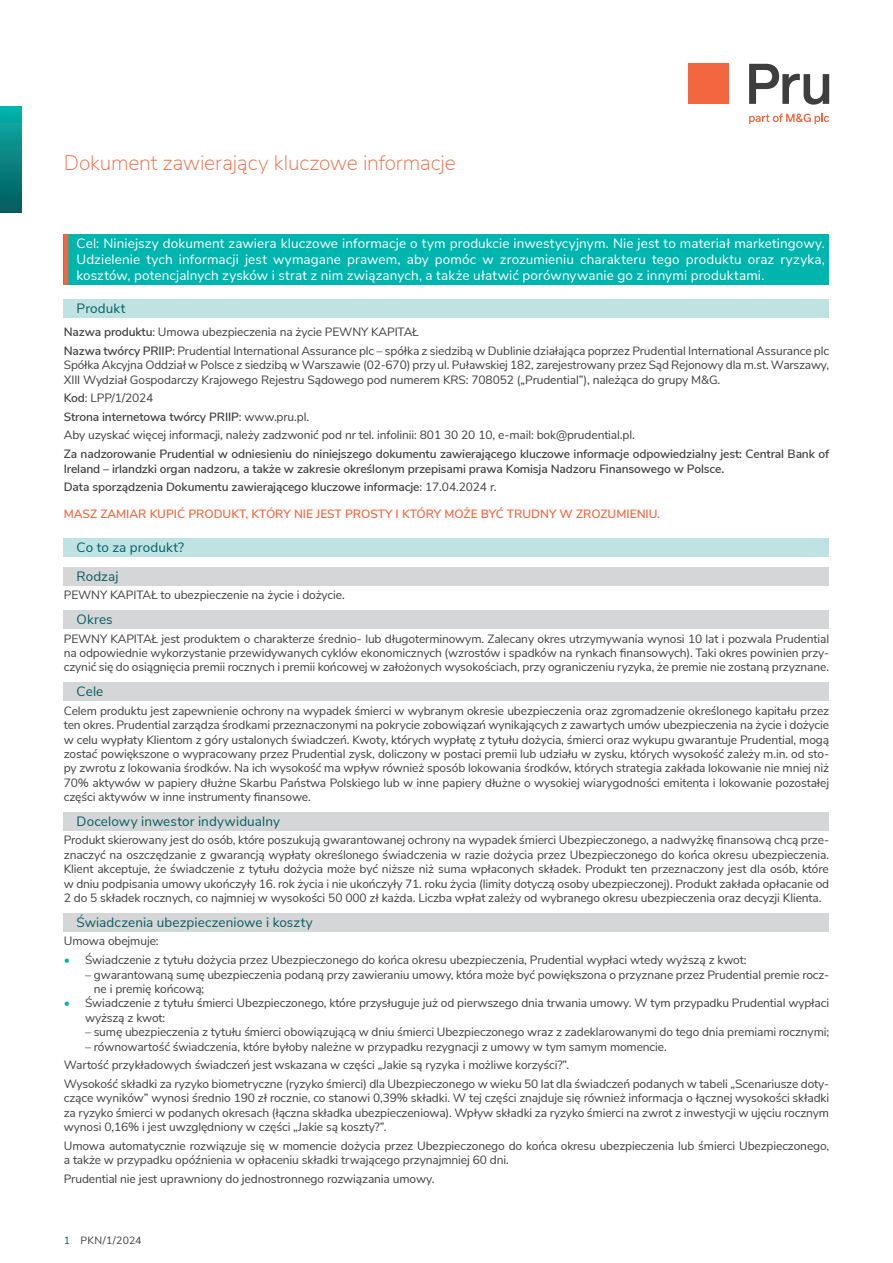
<style>
.page{position:relative;width:893px;height:1263px;background:#fff}
.page>*{position:absolute;margin:0;border:0;box-sizing:border-box;transform-origin:0 0}
.t1{font:200 21px "Nunito Sans";letter-spacing:-.01em;color:#f26640}
.rozdział_KID{font:13.5px/16.2px "Nunito Sans";letter-spacing:.01em;color:#fff;text-align:justify}
.podpunkt_KID{font:13.5px "Nunito Sans";letter-spacing:.01em;color:#065c5f}
.podrozdział_KID{font:13.5px "Nunito Sans";letter-spacing:.01em;color:#065c5f}
.tekst__8pt_KID{font:12px/14.4px "Nunito Sans";letter-spacing:-.01em;color:#3e3e3f;text-align:justify}
.tekst__8pt_KID-2{font:600 12px/14.4px "Nunito Sans";letter-spacing:-.01em;color:#3e3e3f}
.tekst__8pt_KID-3{font:600 12px "Nunito Sans";color:#f26640}
.t2{font:10.5px "Nunito Sans";letter-spacing:.01em;color:#3e3e3f}
.s1{font-weight:600}
.s2{font-weight:400}
.s3{color:#00b5ae}
.s4{color:#065c5f}
</style>
<div class="page">
<div style="left:64px;top:234px;width:765px;height:51px;background:#00b5ae"></div>
<hr style="left:64px;top:234px;width:4px;height:51px;background:#f26640">
<div style="left:64px;top:299px;width:765px;height:19px;background:#bee3e2"></div>
<div style="left:64px;top:538px;width:765px;height:18px;background:#bee3e2"></div>
<div style="left:64px;top:567px;width:765px;height:18px;background:#d5d6d8"></div>
<div style="left:64px;top:610px;width:765px;height:19px;background:#d5d6d8"></div>
<div style="left:64px;top:682px;width:765px;height:19px;background:#d5d6d8"></div>
<div style="left:64px;top:812px;width:765px;height:18px;background:#d5d6d8"></div>
<div style="left:64px;top:913px;width:765px;height:18px;background:#d5d6d8"></div>
<div style="left:0;top:106px;width:21px;height:107px;background:linear-gradient(to bottom,#08b3ad,#05595d)"></div>
<svg style="left:749px;top:64px;width:80px;height:41px"></svg>
<div style="left:689px;top:64px;width:40px;height:40px;background:#f26640"></div>
<svg style="left:749px;top:114px;width:80px;height:10px"></svg>
<p class="t1" style="left:64px;top:148px;width:393px">Dokument zawierający kluczowe informacje</p>
<p class="rozdział_KID" style="left:77px;top:234px;width:750px">Cel: Niniejszy dokument zawiera kluczowe informacje o tym produkcie inwestycyjnym. Nie jest to materiał marketingowy.<br>Udzielenie tych informacji jest wymagane prawem, aby pomóc w zrozumieniu charakteru tego produktu oraz ryzyka, kosztów, potencjalnych zysków i strat z nim związanych, a także ułatwić porównywanie go z innymi produktami.</p>
<p class="podrozdział_KID" style="left:77px;top:299px;width:51px">Produkt</p>
<p class="tekst__8pt_KID" style="left:64px;top:324px;width:357px"><span class="s1">Nazwa produktu</span>: Umowa ubezpieczenia na życie PEWNY KAPITAŁ</p>
<p class="tekst__8pt_KID" style="left:64px;top:343px;width:767px"><span class="s1">Nazwa twórcy PRIIP</span>: Prudential International Assurance plc – spółka z siedzibą w Dublinie działająca poprzez Prudential International Assurance plc Spółka Akcyjna Oddział w Polsce z siedzibą w Warszawie (02-670) przy ul. Puławskiej 182, zarejestrowany przez Sąd Rejonowy dla m.st. Warszawy, XIII Wydział Gospodarczy Krajowego Rejestru Sądowego pod numerem KRS: 708052 („Prudential”), należąca do grupy M&amp;G.</p>
<p class="tekst__8pt_KID" style="left:64px;top:390px;width:91px"><span class="s1">Kod</span>: LPP/1/2024</p>
<p class="tekst__8pt_KID-2" style="left:64px;top:409px;width:247px">Strona internetowa twórcy PRIIP<span class="s2">: www.pru.pl.</span></p>
<p class="tekst__8pt_KID" style="left:64px;top:427px;width:572px">Aby uzyskać więcej informacji, należy zadzwonić pod nr tel. infolinii: 801 30 20 10, e-mail: bok@prudential.pl.</p>
<p class="tekst__8pt_KID-2" style="left:64px;top:446px;width:767px">Za nadzorowanie Prudential w odniesieniu do niniejszego dokumentu zawierającego kluczowe informacje odpowiedzialny jest: Central Bank of<br>Ireland – irlandzki organ nadzoru, a także w zakresie określonym przepisami prawa Komisja Nadzoru Finansowego w Polsce.</p>
<p class="tekst__8pt_KID-2" style="left:64px;top:479px;width:434px">Data sporządzenia Dokumentu zawierającego kluczowe informacje<span class="s2">: 17.04.2024 r.</span></p>
<p class="tekst__8pt_KID-3" style="left:64px;top:505px;width:598px">MASZ ZAMIAR KUPIĆ PRODUKT, KTÓRY NIE JEST PROSTY I KTÓRY MOŻE BYĆ TRUDNY W ZROZUMIENIU.</p>
<p class="podrozdział_KID" style="left:77px;top:537px;width:109px">Co to za produkt?</p>
<p class="podpunkt_KID" style="left:77px;top:566px;width:43px">Rodzaj</p>
<p class="tekst__8pt_KID" style="left:64px;top:587px;width:282px">PEWNY KAPITAŁ to ubezpieczenie na życie i dożycie.</p>
<p class="podpunkt_KID" style="left:77px;top:609px;width:38px">Okres</p>
<p class="tekst__8pt_KID" style="left:64px;top:630px;width:767px">PEWNY KAPITAŁ jest produktem o charakterze średnio- lub długoterminowym. Zalecany okres utrzymywania wynosi 10 lat i pozwala Prudential na odpowiednie wykorzystanie przewidywanych cyklów ekonomicznych (wzrostów i spadków na rynkach finansowych). Taki okres powinien przy&shy;czynić się do osiągnięcia premii rocznych i premii końcowej w założonych wysokościach, przy ograniczeniu ryzyka, że premie nie zostaną przyznane.</p>
<p class="podpunkt_KID" style="left:77px;top:681px;width:28px">Cele</p>
<p class="tekst__8pt_KID" style="left:64px;top:703px;width:767px">Celem produktu jest zapewnienie ochrony na wypadek śmierci w wybranym okresie ubezpieczenia oraz zgromadzenie określonego kapitału przez ten okres. Prudential zarządza środkami przeznaczonymi na pokrycie zobowiązań wynikających z zawartych umów ubezpieczenia na życie i dożycie w celu wypłaty Klientom z góry ustalonych świadczeń. Kwoty, których wypłatę z tytułu dożycia, śmierci oraz wykupu gwarantuje Prudential, mogą zostać powiększone o wypracowany przez Prudential zysk, doliczony w postaci premii lub udziału w zysku, których wysokość zależy m.in. od sto&shy;py zwrotu z lokowania środków. Na ich wysokość ma wpływ również sposób lokowania środków, których strategia zakłada lokowanie nie mniej niż 70% aktywów w papiery dłużne Skarbu Państwa Polskiego lub w inne papiery dłużne o wysokiej wiarygodności emitenta i lokowanie pozostałej części aktywów w inne instrumenty finansowe.</p>
<p class="podpunkt_KID" style="left:77px;top:811px;width:205px">Docelowy inwestor indywidualny</p>
<p class="tekst__8pt_KID" style="left:64px;top:832px;width:767px">Produkt skierowany jest do osób, które poszukują gwarantowanej ochrony na wypadek śmierci Ubezpieczonego, a nadwyżkę finansową chcą prze&shy;znaczyć na oszczędzanie z gwarancją wypłaty określonego świadczenia w razie dożycia przez Ubezpieczonego do końca okresu ubezpieczenia.<br>Klient akceptuje, że świadczenie z tytułu dożycia może być niższe niż suma wpłaconych składek. Produkt ten przeznaczony jest dla osób, które w dniu podpisania umowy ukończyły 16. rok życia i nie ukończyły 71. roku życia (limity dotyczą osoby ubezpieczonej). Produkt zakłada opłacanie od 2 do 5 składek rocznych, co najmniej w wysokości 50 000 zł każda. Liczba wpłat zależy od wybranego okresu ubezpieczenia oraz decyzji Klienta.</p>
<p class="podpunkt_KID" style="left:77px;top:912px;width:238px">Świadczenia ubezpieczeniowe i koszty</p>
<p class="tekst__8pt_KID" style="left:64px;top:933px;width:96px">Umowa obejmuje:</p>
<p class="tekst__8pt_KID" style="left:64px;top:952px;width:684px"><span class="s3">•</span> Świadczenie z tytułu dożycia przez Ubezpieczonego do końca okresu ubezpieczenia, Prudential wypłaci wtedy wyższą z kwot:</p>
<p class="tekst__8pt_KID" style="left:94px;top:966px;width:737px;text-indent:-9px">– gwarantowaną sumę ubezpieczenia podaną przy zawieraniu umowy, która może być powiększona o przyznane przez Prudential premie rocz&shy;ne i premię końcową;</p>
<p class="tekst__8pt_KID" style="left:85px;top:995px;width:746px;text-indent:-21px"><span class="s3">•</span> Świadczenie z tytułu śmierci Ubezpieczonego, które przysługuje już od pierwszego dnia trwania umowy. W tym przypadku Prudential wypłaci wyższą z kwot:</p>
<p class="tekst__8pt_KID" style="left:85px;top:1024px;width:746px">– sumę ubezpieczenia z tytułu śmierci obowiązującą w dniu śmierci Ubezpieczonego wraz z zadeklarowanymi do tego dnia premiami rocznymi;</p>
<p class="tekst__8pt_KID" style="left:85px;top:1038px;width:583px">– równowartość świadczenia, które byłoby należne w przypadku rezygnacji z umowy w tym samym momencie.</p>
<p class="tekst__8pt_KID" style="left:64px;top:1057px;width:507px">Wartość przykładowych świadczeń jest wskazana w części „Jakie są ryzyka i możliwe korzyści?”.</p>
<p class="tekst__8pt_KID" style="left:64px;top:1076px;width:767px">Wysokość składki za ryzyko biometryczne (ryzyko śmierci) dla Ubezpieczonego w wieku 50 lat dla świadczeń podanych w tabeli „Scenariusze doty&shy;czące wyników” wynosi średnio 190 zł rocznie, co stanowi 0,39% składki. W tej części znajduje się również informacja o łącznej wysokości składki za ryzyko śmierci w podanych okresach (łączna składka ubezpieczeniowa). Wpływ składki za ryzyko śmierci na zwrot z inwestycji w ujęciu rocznym wynosi 0,16% i jest uwzględniony w części „Jakie są koszty?”.</p>
<p class="tekst__8pt_KID" style="left:64px;top:1137px;width:767px">Umowa automatycznie rozwiązuje się w momencie dożycia przez Ubezpieczonego do końca okresu ubezpieczenia lub śmierci Ubezpieczonego, a także w przypadku opóźnienia w opłaceniu składki trwającego przynajmniej 60 dni.</p>
<p class="tekst__8pt_KID" style="left:64px;top:1170px;width:372px">Prudential nie jest uprawniony do jednostronnego rozwiązania umowy.</p>
<p class="t2" style="left:64px;top:1232px;width:79px"><span class="s4">1</span> PKN/1/2024</p>
</div>
